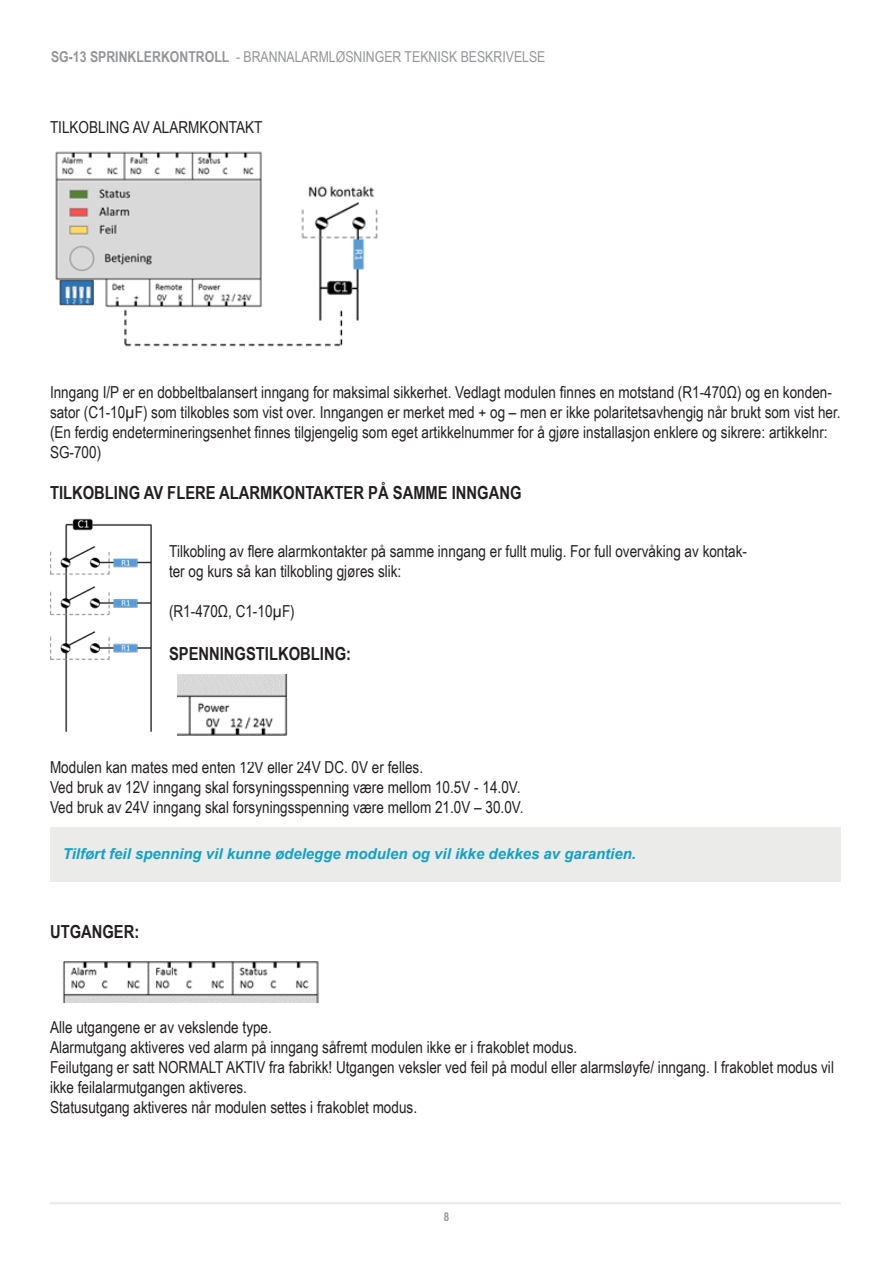
<style>
.page{position:relative;width:893px;height:1263px;background:#fff}
.page>*{position:absolute;margin:0;border:0;box-sizing:border-box;transform-origin:0 0}
.Heading_4{font:700 18px "Arial Narrow";color:#231f20}
.t1{font:16.5px/19.8px "Arial Narrow";color:#231f20}
.NOTE{font:italic 700 15px "Arial";color:#13a1c4}
.t2{font:15px "Arial Narrow";color:#939598}
.t3{font:700 12px "Arial Narrow";color:#939598}
.s1{font-weight:700}
</style>
<div class="page">
<hr style="left:50px;top:1202px;width:791px;height:2px;background:#ebebea">
<img style="left:55px;top:151px;width:323px;height:196px">
<img style="left:50px;top:518px;width:102px;height:214px">
<div style="left:50px;top:827px;width:790px;height:54px;background:#ebebea"></div>
<img style="left:62px;top:961px;width:257px;height:42px">
<img style="left:177px;top:674px;width:111px;height:62px">
<p class="t2" style="left:51px;top:46px;width:496px"><span class="s1">SG-13 SPRINKLERKONTROLL</span> - BRANNALARMLØSNINGER TEKNISK BESKRIVELSE</p>
<p class="t1" style="left:50px;top:117px;width:214px">TILKOBLING AV ALARMKONTAKT</p>
<p class="t1" style="left:50px;top:382px;width:792px">Inngang I/P er en dobbeltbalansert inngang for maksimal sikkerhet. Vedlagt modulen finnes en motstand (R1-470Ω) og en konden&shy;sator (C1-10µF) som tilkobles som vist over. Inngangen er merket med + og – men er ikke polaritetsavhengig når brukt som vist her. (En ferdig endetermineringsenhet finnes tilgjengelig som eget artikkelnummer for å gjøre installasjon enklere og sikrere: artikkelnr:<br>SG-700)</p>
<p class="Heading_4" style="left:50px;top:479px;width:473px">TILKOBLING AV FLERE ALARMKONTAKTER PÅ SAMME INNGANG</p>
<p class="t1" style="left:169px;top:541px;width:580px">Tilkobling av flere alarmkontakter på samme inngang er fullt mulig. For full overvåking av kontak&shy;ter og kurs så kan tilkobling gjøres slik:</p>
<p class="t1" style="left:169px;top:600px;width:127px">(R1-470Ω, C1-10µF)</p>
<p class="Heading_4" style="left:169px;top:640px;width:184px">SPENNINGSTILKOBLING:</p>
<p class="t1" style="left:50px;top:757px;width:375px">Modulen kan mates med enten 12V eller 24V DC. 0V er felles.</p>
<p class="t1" style="left:50px;top:777px;width:472px">Ved bruk av 12V inngang skal forsyningsspenning være mellom 10.5V - 14.0V.</p>
<p class="t1" style="left:50px;top:796px;width:475px">Ved bruk av 24V inngang skal forsyningsspenning være mellom 21.0V – 30.0V.</p>
<p class="NOTE" style="left:63px;top:844px;width:575px">Tilført feil spenning vil kunne ødelegge modulen og vil ikke dekkes av garantien.</p>
<p class="Heading_4" style="left:50px;top:918px;width:91px">UTGANGER:</p>
<p class="t1" style="left:50px;top:1017px;width:223px">Alle utgangene er av vekslende type.</p>
<p class="t1" style="left:50px;top:1037px;width:529px">Alarmutgang aktiveres ved alarm på inngang såfremt modulen ikke er i frakoblet modus.</p>
<p class="t1" style="left:50px;top:1057px;width:785px">Feilutgang er satt NORMALT AKTIV fra fabrikk! Utgangen veksler ved feil på modul eller alarmsløyfe/ inngang. I frakoblet modus vil ikke feilalarmutgangen aktiveres.</p>
<p class="t1" style="left:50px;top:1096px;width:369px">Statusutgang aktiveres når modulen settes i frakoblet modus.</p>
<p class="t3" style="left:444px;top:1207px;width:7px">8</p>
</div>
